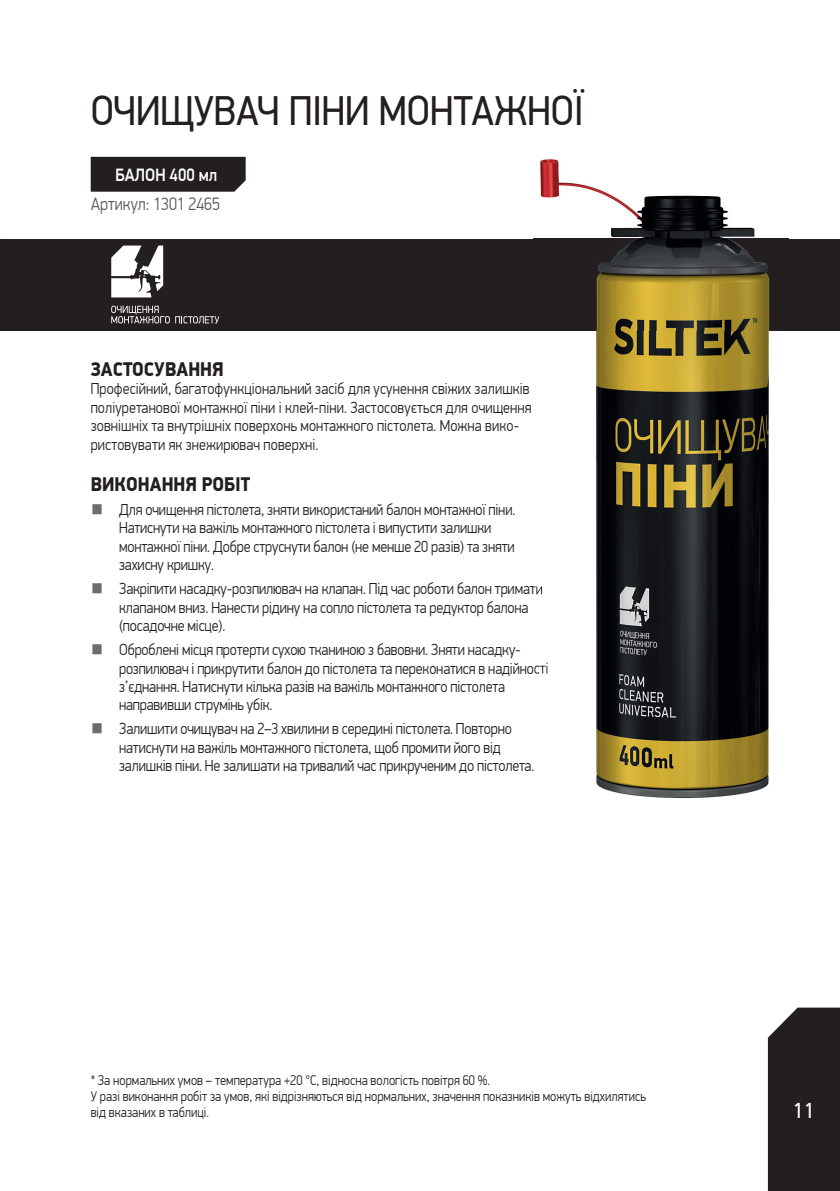
<style>
.page{position:relative;width:840px;height:1191px;background:#fff}
.page>*{position:absolute;margin:0;border:0;box-sizing:border-box;transform-origin:0 0}
.t1{font:42px "PF Din Display Pro";color:#231f20;scale:.9 1}
.t2{font:22px "PF Din Display Pro";color:#fff}
.t3{font:900 20px "PF Din Display Pro";color:#231f20;scale:.9 1}
.t4{font:300 18px "PF Din Display Pro";color:#57585a;scale:.9 1}
.t5{font:500 18px "PF Din Display Pro";color:#fff;scale:.9 1}
.t6{font:300 16px/18.4px "PF Din Display Pro";letter-spacing:-.01em;color:#231f20;scale:.9 1}
.t7{font:300 14px/16px "PF Din Display Pro";color:#231f20;scale:.9 1}
.s1{color:#6c6d70}
</style>
<div class="page">
<svg style="left:767px;top:1007px;width:72px;height:184px"></svg>
<div style="left:0;top:239px;width:839px;height:92px;background:#231f20"></div>
<div style="left:91px;top:157px;width:154px;height:35px;background:#231f20"></div>
<img style="left:533px;top:159px;width:254px;height:639px">
<img style="left:533px;top:239px;width:254px;height:92px">
<img style="left:533px;top:582px;width:9px;height:15px">
<img style="left:533px;top:661px;width:15px;height:16px">
<svg style="left:533px;top:760px;width:1px;height:14px"></svg>
<svg style="left:111px;top:306px;width:108px;height:18px"></svg>
<svg style="left:111px;top:245px;width:52px;height:52px"></svg>
<h1 class="t1" style="left:91px;top:86px;width:549px">ОЧИЩУВАЧ ПІНИ МОНТАЖНОЇ</h1>
<p class="t5" style="left:115px;top:164px;width:114px">БАЛОН 400 мл</p>
<p class="t4" style="left:91px;top:194px;width:145px">Артикул: 1301 2465</p>
<p class="t3" style="left:91px;top:357px;width:149px">ЗАСТОСУВАННЯ</p>
<p class="t6" style="left:91px;top:380px;width:491px">Професійний, багатофункціональний засіб для усунення свіжих залишків поліуретанової монтажної піни і клей-піни. Застосовується для очищення зовнішніх та внутрішніх поверхонь монтажного пістолета. Можна вико&shy;ристовувати як знежирювач поверхні.</p>
<p class="t3" style="left:91px;top:472px;width:179px">ВИКОНАННЯ РОБІТ</p>
<p class="t6" style="left:119px;top:500px;width:441px;text-indent:-28px"><span class="s1">■</span> Для очищення пістолета, зняти використаний балон монтажної піни.<br>Натиснути на важіль монтажного пістолета і випустити залишки монтажної піни. Добре струснути балон (не менше 20 разів) та зняти захисну кришку.</p>
<p class="t6" style="left:119px;top:580px;width:472px;text-indent:-28px"><span class="s1">■</span> Закріпити насадку-розпилювач на клапан. Під час роботи балон тримати клапаном вниз. Нанести рідину на сопло пістолета та редуктор балона (посадочне місце).</p>
<p class="t6" style="left:119px;top:641px;width:478px;text-indent:-28px"><span class="s1">■</span> Оброблені місця протерти сухою тканиною з бавовни. Зняти насадку&shy;розпилювач і прикрутити балон до пістолета та переконатися в надійності з’єднання. Натиснути кілька разів на важіль монтажного пістолета направивши струмінь убік.</p>
<p class="t6" style="left:119px;top:720px;width:462px;text-indent:-28px"><span class="s1">■</span> Залишити очищувач на 2–3 хвилини в середині пістолета. Повторно натиснути на важіль монтажного пістолета, щоб промити його від залишків піни. Не залишати на тривалий час прикрученим до пістолета.</p>
<p class="t7" style="left:91px;top:1072px;width:618px">* За нормальних умов – температура +20 °С, відносна вологість повітря 60 %.<br>У разі виконання робіт за умов, які відрізняються від нормальних, значення показників можуть відхилятись від вказаних в таблиці.</p>
<h2 class="t2" style="left:792px;top:1097px;width:23px">11</h2>
</div>
